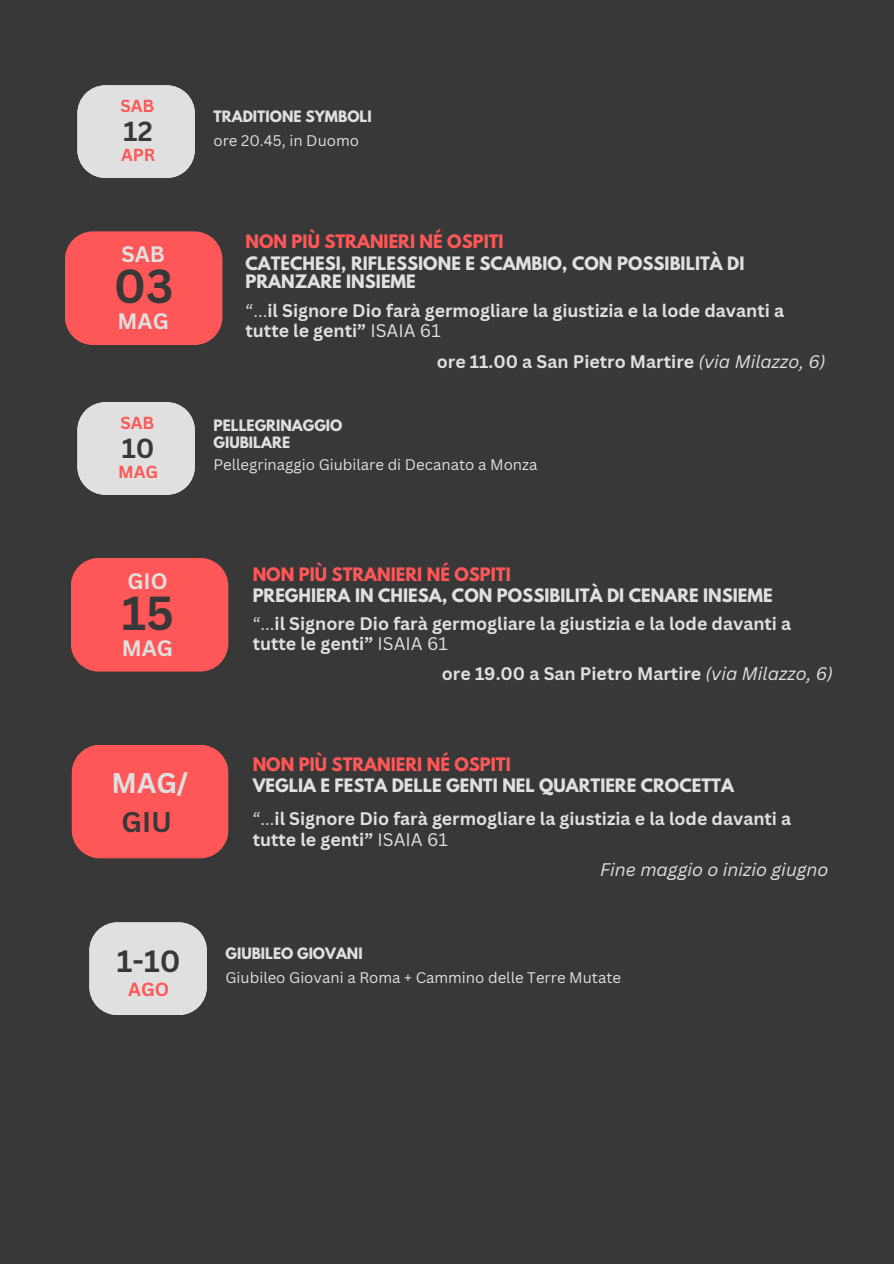
<style>
.page{position:relative;width:894px;height:1264px;background:#fff}
.page>*{position:absolute;margin:0;border:0;box-sizing:border-box;transform-origin:0 0}
.t1{font:700 46.35px "Canva Sans";color:#393838}
.t2{font:700 29.85px "Canva Sans";color:#393838}
.t3{font:700 27.6px/38.2px "Canva Sans";color:#e1e0e0;text-align:center}
.t4{font:700 26.85px "Canva Sans";color:#393838}
.t5{font:700 21.75px "Canva Sans";color:#e1e0e0}
.t6{font:700 18.45px "Canva Sans";color:#ff5757}
.t7{font:700 17.7px/20.2px "Canva Sans";color:#e1e0e0}
.t8{font:italic 17.7px "Canva Sans";color:#e1e0e0}
.t9{font:700 16.95px "Canva Sans";color:#ff5757}
.t10{font:700 16.5px/21.3px "League Spartan";color:#e1e0e0}
.t11{font:15px "Canva Sans";color:#e1e0e0}
.t12{font:700 13.95px/16.8px "League Spartan";color:#e1e0e0}
.s1{color:#ff5757}
.s2{font-weight:400}
.s3{font-weight:400;font-style:italic}
.s4{color:#393838}
</style>
<div class="page">
<div style="left:0;top:0;width:893px;height:1263px;background:#393838"></div>
<div style="left:65px;top:231px;width:157px;height:114px;background:#ff5757"></div>
<div style="left:71px;top:558px;width:157px;height:113px;background:#ff5757"></div>
<div style="left:72px;top:745px;width:156px;height:113px;background:#ff5757"></div>
<svg style="left:77px;top:85px;width:118px;height:93px"></svg>
<svg style="left:77px;top:402px;width:118px;height:93px"></svg>
<svg style="left:89px;top:922px;width:118px;height:93px"></svg>
<h4 class="t9" style="left:120px;top:94px;width:36px">SAB</h4>
<h3 class="t9" style="left:121px;top:143px;width:36px">APR</h3>
<h4 class="t4" style="left:124px;top:112px;width:31px">12</h4>
<p class="t5" style="left:121px;top:239px;width:45px">SAB</p>
<h3 class="t1" style="left:114px;top:253px;width:61px">03</h3>
<p class="t5" style="left:118px;top:306px;width:53px">MAG</p>
<h2 class="t9" style="left:120px;top:411px;width:36px">SAB</h2>
<h5 class="t9" style="left:118px;top:460px;width:42px">MAG</h5>
<p class="t4" style="left:122px;top:429px;width:34px">10</p>
<h2 class="t12" style="left:213px;top:110px;width:160px">TRADITIONE SYMBOLI</h2>
<h5 class="t11" style="left:213px;top:129px;width:147px">ore 20.45, in Duomo</h5>
<h3 class="t10" style="left:245px;top:233px;width:500px"><span class="s1">NON PIÙ STRANIERI NÉ OSPITI<br></span>CATECHESI, RIFLESSIONE E SCAMBIO, CON POSSIBILITÀ DI</h3>
<h3 class="t10" style="left:245px;top:272px;width:172px">PRANZARE INSIEME</h3>
<h3 class="t7" style="left:245px;top:300px;width:540px"><span class="s2">“...</span>il Signore Dio farà germogliare la giustizia e la lode davanti a tutte le genti” <span class="s2">ISAIA 61</span></h3>
<p class="t7" style="left:436px;top:351px;width:390px">ore 11.00 a San Pietro Martire <span class="s3">(via Milazzo, 6)</span></p>
<h6 class="t12" style="left:213px;top:418px;width:130px">PELLEGRINAGGIO<br>GIUBILARE</h6>
<h2 class="t11" style="left:213px;top:453px;width:325px">Pellegrinaggio Giubilare di Decanato a Monza</h2>
<p class="t5" style="left:127px;top:566px;width:42px">GIO</p>
<h1 class="t1" style="left:122px;top:580px;width:54px">15</h1>
<h6 class="t5" style="left:122px;top:632px;width:53px">MAG</h6>
<p class="t3" style="left:112px;top:763px;width:78px">MAG/<br><span class="s4">GIU</span></p>
<h1 class="t2" style="left:117px;top:940px;width:65px">1-10</h1>
<h5 class="t6" style="left:128px;top:976px;width:42px">AGO</h5>
<p class="t10" style="left:252px;top:565px;width:521px"><span class="s1">NON PIÙ STRANIERI NÉ OSPITI<br></span>PREGHIERA IN CHIESA, CON POSSIBILITÀ DI CENARE INSIEME</p>
<h6 class="t7" style="left:252px;top:612px;width:540px"><span class="s2">“...</span>il Signore Dio farà germogliare la giustizia e la lode davanti a tutte le genti” <span class="s2">ISAIA 61</span></h6>
<h2 class="t7" style="left:442px;top:663px;width:392px">ore 19.00 a San Pietro Martire <span class="s3">(via Milazzo, 6)</span></h2>
<h3 class="t10" style="left:252px;top:755px;width:482px"><span class="s1">NON PIÙ STRANIERI NÉ OSPITI<br></span>VEGLIA E FESTA DELLE GENTI NEL QUARTIERE CROCETTA</h3>
<h4 class="t7" style="left:252px;top:808px;width:540px"><span class="s2">“...</span>il Signore Dio farà germogliare la giustizia e la lode davanti a tutte le genti” <span class="s2">ISAIA 61</span></h4>
<h4 class="t8" style="left:600px;top:857px;width:230px">Fine maggio o inizio giugno</h4>
<h4 class="t12" style="left:225px;top:946px;width:139px">GIUBILEO GIOVANI</h4>
<h4 class="t11" style="left:225px;top:966px;width:397px">Giubileo Giovani a Roma + Cammino delle Terre Mutate</h4>
</div>
